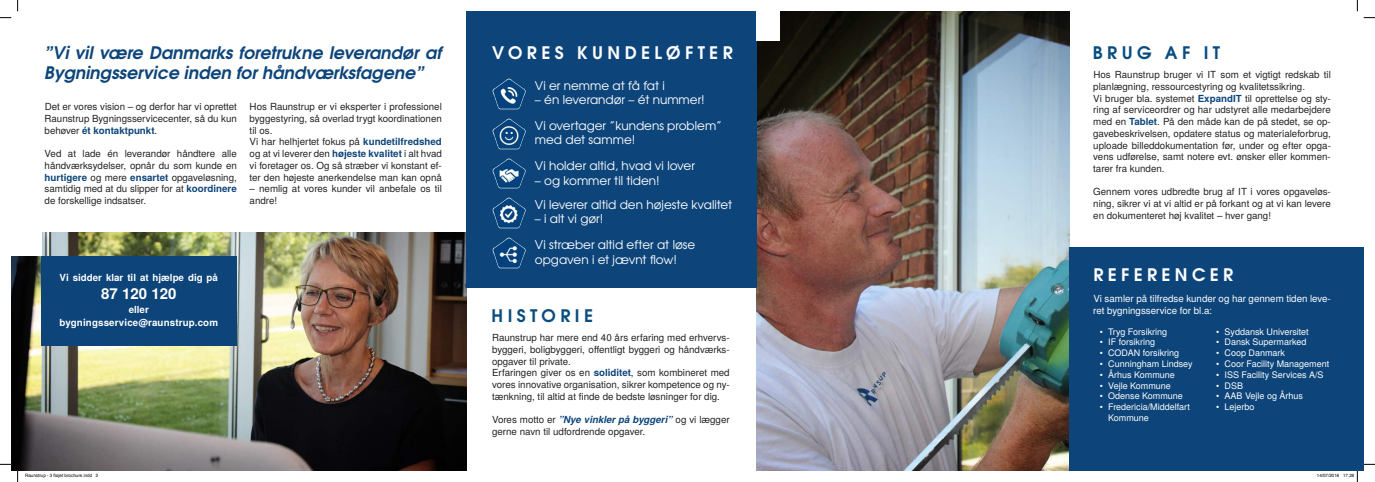
<style>
.page{position:relative;width:1375px;height:482px;background:#fff}
.page>*{position:absolute;margin:0;border:0;box-sizing:border-box;transform-origin:0 0}
.t1{font:italic 700 17.25px/20.7px "Te X Gyre Adventor";color:#0d457a}
.t2{font:700 17.25px "Te X Gyre Adventor";letter-spacing:.255em;color:#fff}
.t3{font:700 17.25px "Te X Gyre Adventor";letter-spacing:.255em;color:#084c80}
.t4{font:700 15px "Te X Gyre Heros";color:#fff}
.t5{font:12px/25.6px "Te X Gyre Adventor";color:#fff}
.t6{font:9.75px/11.7px "Te X Gyre Heros";color:#231f20}
.t7{font:9.75px/11.7px "Te X Gyre Heros";color:#fff}
.t8{font:700 9.75px/13.5px "Te X Gyre Heros";color:#fff;text-align:center}
.t9{font:9px/10.8px "Te X Gyre Heros";color:#fff}
.t10{font:4.5px "Helvetica";color:#000}
.s1{font-weight:700;color:#0d457a}
.s2{font-weight:700;font-style:italic;color:#0d457a}
</style>
<div class="page">
<img style="left:11px;top:232px;width:455px;height:238px">
<img style="left:756px;top:11px;width:313px;height:459px">
<div style="left:41px;top:256px;width:196px;height:90px;background:#0d457a"></div>
<div style="left:11px;top:232px;width:30px;height:24px;background:#fff"></div>
<div style="left:466px;top:11px;width:290px;height:277px;background:#0d457a"></div>
<img style="left:492px;top:78px;width:33px;height:32px">
<img style="left:492px;top:118px;width:33px;height:32px">
<img style="left:492px;top:158px;width:33px;height:31px">
<img style="left:492px;top:197px;width:33px;height:32px">
<img style="left:492px;top:237px;width:33px;height:32px">
<div style="left:756px;top:11px;width:24px;height:30px;background:#fff"></div>
<div style="left:1069px;top:247px;width:294px;height:223px;background:#0d457a"></div>
<svg style="left:1363px;top:17px;width:12px;height:1px"></svg>
<svg style="left:17px;top:0;width:2px;height:11px"></svg>
<svg style="left:17px;top:470px;width:2px;height:12px"></svg>
<svg style="left:1317px;top:464px;width:58px;height:18px"></svg>
<h1 class="t1" style="left:45px;top:40px;width:399px">”Vi vil være Danmarks foretrukne leverandør af<br>Bygningsservice inden for håndværksfagene”</h1>
<p class="t6" style="left:45px;top:100px;width:194px;text-align:justify">Det er vores vision – og derfor har vi oprettet Raunstrup Bygningsservicecenter, så du kun behøver <span class="s1">ét kontaktpunkt</span>.</p>
<p class="t6" style="left:45px;top:147px;width:194px;text-align:justify">Ved at lade én leverandør håndtere alle håndværksydelser, opnår du som kunde en <span class="s1">hurtigere</span> og mere <span class="s1">ensartet</span> opgaveløsning, samtidig med at du slipper for at <span class="s1">koordinere </span>de forskellige indsatser.</p>
<p class="t6" style="left:250px;top:100px;width:194px">Hos Raunstrup er vi eksperter i professionel byggestyring, så overlad trygt koordinationen til os.<br>Vi har helhjertet fokus på <span class="s1">kundetilfredshed </span>og at vi leverer den <span class="s1">højeste kvalitet</span> i alt hvad vi foretager os. Og så stræber vi konstant ef&shy;ter den højeste anerkendelse man kan opnå</p>
<p class="t6" style="left:250px;top:182px;width:194px">– nemlig at vores kunder vil anbefale os til andre!</p>
<h1 class="t2" style="left:492px;top:37px;width:242px">VORES KUNDELØFTER</h1>
<p class="t5" style="left:535px;top:72px;width:131px">Vi er nemme at få fat i</p>
<p class="t5" style="left:535px;top:86px;width:189px">– én leverandør – ét nummer!<br>Vi overtager ”kundens problem”</p>
<p class="t5" style="left:535px;top:126px;width:162px;line-height:26px">med det samme!<br>Vi holder altid, hvad vi lover</p>
<p class="t5" style="left:535px;top:167px;width:199px;line-height:24.1px">– og kommer til tiden!<br>Vi leverer altid den højeste kvalitet</p>
<p class="t5" style="left:535px;top:205px;width:162px;line-height:26.1px">– i alt vi gør!<br>Vi stræber altid efter at løse</p>
<p class="t5" style="left:535px;top:245px;width:144px">opgaven i et jævnt flow!</p>
<p class="t8" style="left:60px;top:270px;width:160px">Vi sidder klar til at hjælpe dig på</p>
<h2 class="t4" style="left:101px;top:282px;width:77px">87 120 120</h2>
<p class="t8" style="left:60px;top:302px;width:160px">eller bygningsservice@raunstrup.com</p>
<h1 class="t3" style="left:491px;top:300px;width:103px">HISTORIE</h1>
<p class="t6" style="left:492px;top:331px;width:239px">Raunstrup har mere end 40 års erfaring med erhvervs&shy;byggeri, boligbyggeri, offentligt byggeri og håndværks&shy;opgaver til private.<br>Erfaringen giver os en <span class="s1">soliditet</span>, som kombineret med vores innovative organisation, sikrer kompetence og ny&shy;tænkning, til altid at finde de bedste løsninger for dig.</p>
<p class="t6" style="left:492px;top:413px;width:239px">Vores motto er <span class="s2">”Nye vinkler på byggeri”</span> og vi lægger gerne navn til udfordrende opgaver.</p>
<h1 class="t3" style="left:1092px;top:37px;width:129px">BRUG AF IT</h1>
<p class="t6" style="left:1093px;top:68px;width:239px">Hos Raunstrup bruger vi IT som et vigtigt redskab til planlægning, ressourcestyring og kvalitetssikring.<br>Vi bruger bla. systemet <span class="s1">ExpandIT</span> til oprettelse og sty&shy;ring af serviceordrer og har udstyret alle medarbejdere med en <span class="s1">Tablet</span>. På den måde kan de på stedet, se op&shy;gavebeskrivelsen, opdatere status og materialeforbrug, uploade billeddokumentation før, under og efter opga&shy;vens udførelse, samt notere evt. ønsker eller kommen&shy;tarer fra kunden.</p>
<p class="t6" style="left:1093px;top:185px;width:239px;text-align:justify">Gennem vores udbredte brug af IT i vores opgaveløs&shy;ning, sikrer vi at vi altid er på forkant og at vi kan levere en dokumenteret høj kvalitet – hver gang!</p>
<h1 class="t2" style="left:1093px;top:259px;width:141px">REFERENCER</h1>
<p class="t7" style="left:1093px;top:292px;width:239px">Vi samler på tilfredse kunder og har gennem tiden leve&shy;ret bygningsservice for bl.a:</p>
<p class="t9" style="left:1099px;top:325px;width:69px">• Tryg Forsikring</p>
<p class="t9" style="left:1099px;top:336px;width:57px">• IF forsikring</p>
<p class="t9" style="left:1099px;top:347px;width:81px">• CODAN forsikring</p>
<p class="t9" style="left:1099px;top:358px;width:94px">• Cunningham Lindsey</p>
<p class="t9" style="left:1099px;top:368px;width:77px">• Århus Kommune</p>
<p class="t9" style="left:1099px;top:379px;width:73px">• Vejle Kommune</p>
<p class="t9" style="left:1099px;top:390px;width:85px">• Odense Kommune</p>
<p class="t9" style="left:1108px;top:401px;width:83px;text-indent:-9px">• Fredericia/Middelfart<br>Kommune</p>
<p class="t9" style="left:1216px;top:325px;width:94px">• Syddansk Universitet</p>
<p class="t9" style="left:1216px;top:336px;width:92px">• Dansk Supermarked</p>
<p class="t9" style="left:1216px;top:347px;width:71px">• Coop Danmark</p>
<p class="t9" style="left:1216px;top:358px;width:115px">• Coor Facility Management</p>
<p class="t9" style="left:1216px;top:368px;width:109px">• ISS Facility Services A/S</p>
<p class="t9" style="left:1216px;top:379px;width:29px">• DSB</p>
<p class="t9" style="left:1216px;top:390px;width:89px">• AAB Vejle og Århus</p>
<p class="t9" style="left:1216px;top:401px;width:40px">• Lejerbo</p>
<p class="t10" style="left:25px;top:472px;width:75px">Raunstrup - 3 fløjet brochure.indd 2</p>
<p class="t10" style="left:1316px;top:472px;width:39px">14/07/2016 17.28</p>
</div>
